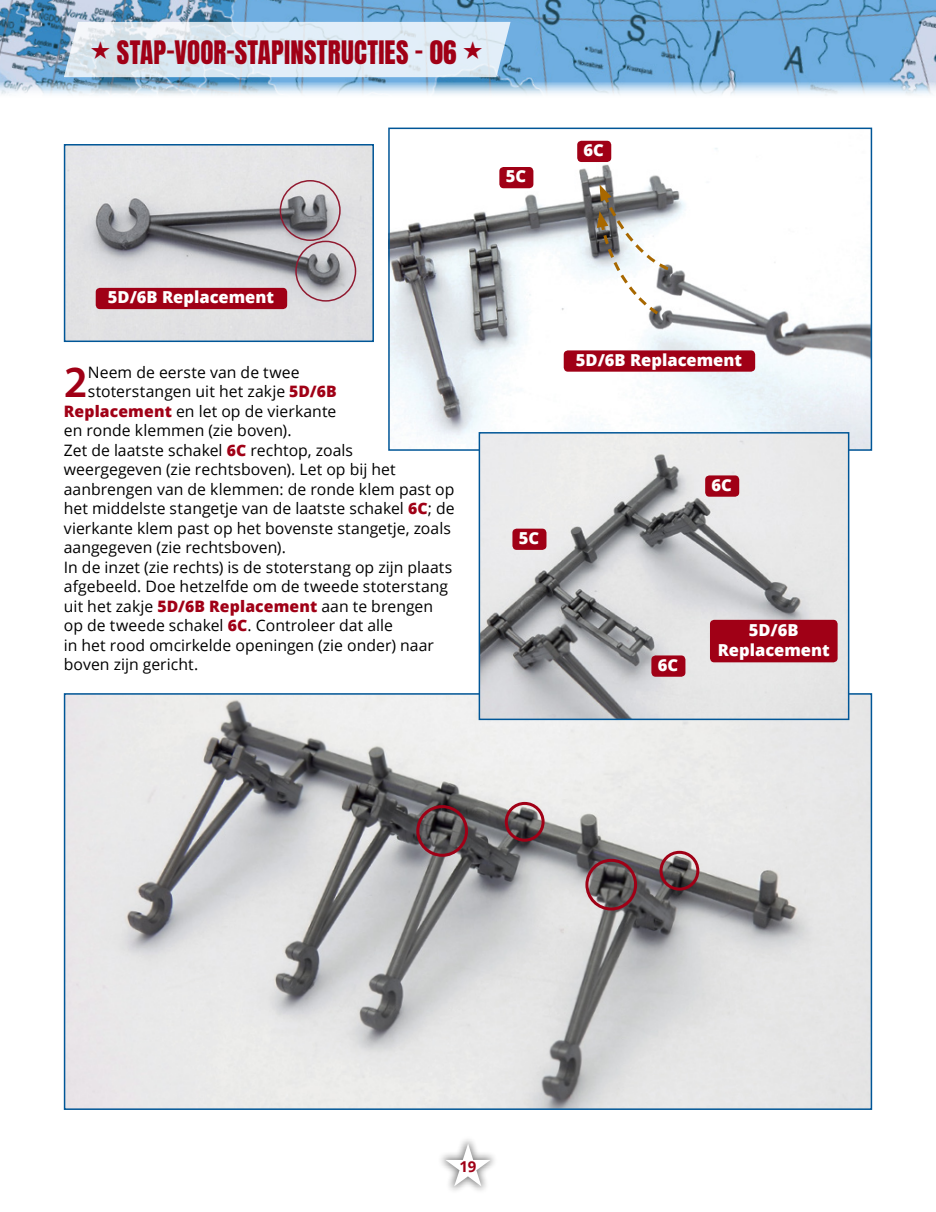
<style>
.page{position:relative;width:936px;height:1212px;background:#fff}
.page>*{position:absolute;margin:0;border:0;box-sizing:border-box;transform-origin:0 0}
.t1{font:600 44.7px "Myriad Pro";color:#a00016}
.t2{font:27px "Anton";letter-spacing:.01em;color:#a00016}
.t3{font:800 16.5px/19.5px "Open Sans";color:#fff;text-align:center}
.t4{font:15.75px "Open Sans";letter-spacing:.005em;color:#000}
.t5{font:700 15px "Open Sans";color:#a00016}
.s1{font-weight:800;color:#a00016}
.s2{color:#fff}
</style>
<div class="page">
<img style="left:67px;top:696px;width:802px;height:411px">
<img style="left:391px;top:140px;width:478px;height:308px">
<div style="left:388px;top:128px;width:484px;height:323px;border:2px solid #005697"></div>
<div style="left:659px;top:851px;width:40px;height:39px;border:3px solid #a00016;border-radius:50%"></div>
<div style="left:585px;top:859px;width:52px;height:51px;border:3px solid #a00016;border-radius:50%"></div>
<img style="left:67px;top:147px;width:304px;height:192px">
<div style="left:64px;top:144px;width:310px;height:198px;border:2px solid #005697"></div>
<div style="left:295px;top:241px;width:61px;height:61px;border:2px solid #911a30;border-radius:50%"></div>
<div style="left:279px;top:180px;width:61px;height:61px;border:2px solid #911a30;border-radius:50%"></div>
<svg style="left:596px;top:184px;width:75px;height:132px"></svg>
<div style="left:504px;top:802px;width:40px;height:40px;border:3px solid #a00016;border-radius:50%"></div>
<div style="left:416px;top:805px;width:52px;height:52px;border:3px solid #a00016;border-radius:50%"></div>
<div style="left:499px;top:167px;width:34px;height:21px;background:#a00016;border-radius:4px"></div>
<img style="left:481px;top:435px;width:365px;height:282px">
<div style="left:478px;top:432px;width:371px;height:288px;border:2px solid #005697"></div>
<div style="left:512px;top:529px;width:34px;height:21px;background:#a00016;border-radius:4px"></div>
<div style="left:577px;top:141px;width:34px;height:21px;background:#a00016;border-radius:4px"></div>
<div style="left:705px;top:475px;width:34px;height:22px;background:#a00016;border-radius:4px"></div>
<div style="left:651px;top:655px;width:34px;height:22px;background:#a00016;border-radius:4px"></div>
<div style="left:96px;top:288px;width:191px;height:21px;background:#a00016;border-radius:4px"></div>
<div style="left:563px;top:350px;width:192px;height:22px;background:#a00016;border-radius:4px"></div>
<div style="left:710px;top:620px;width:127px;height:42px;background:#a00016;border-radius:4px"></div>
<div style="left:437px;top:1134px;width:62px;height:60px;background:#000;opacity:.5"></div>
<img style="left:0;top:0;width:935px;height:95px">
<svg style="left:64px;top:22px;width:446px;height:55px;background:#dbe7f1"></svg>
<h2 class="t2" style="left:90px;top:39px;width:394px">• STAP-VOOR-STAPINSTRUCTIES – 06 •</h2>
<p class="t3" style="left:505px;top:166px;width:22px">5C</p>
<p class="t3" style="left:583px;top:140px;width:22px">6C</p>
<p class="t3" style="left:108px;top:287px;width:168px">5D/6B Replacement</p>
<h1 class="t1" style="left:64px;top:357px;width:25px">2</h1>
<p class="t4" style="left:88px;top:361px;width:213px">Neem de eerste van de twee</p>
<p class="t4" style="left:88px;top:381px;width:250px">stoterstangen uit het zakje <span class="s1">5D/6B</span></p>
<p class="t4" style="left:64px;top:400px;width:274px"><span class="s1">Replacement</span> en let op de vierkante</p>
<p class="t4" style="left:64px;top:420px;width:229px">en ronde klemmen (zie boven).</p>
<p class="t4" style="left:64px;top:439px;width:291px">Zet de laatste schakel <span class="s1">6C</span> rechtop, zoals</p>
<p class="t4" style="left:64px;top:459px;width:333px">weergegeven (zie rechtsboven). Let op bij het</p>
<p class="t4" style="left:64px;top:478px;width:392px">aanbrengen van de klemmen: de ronde klem past op</p>
<p class="t4" style="left:64px;top:498px;width:392px">het middelste stangetje van de laatste schakel <span class="s1">6C</span>; de</p>
<p class="t4" style="left:64px;top:517px;width:388px">vierkante klem past op het bovenste stangetje, zoals</p>
<p class="t4" style="left:64px;top:537px;width:223px">aangegeven (zie rechtsboven).</p>
<p class="t4" style="left:64px;top:556px;width:390px">In de inzet (zie rechts) is de stoterstang op zijn plaats</p>
<p class="t4" style="left:64px;top:576px;width:386px">afgebeeld. Doe hetzelfde om de tweede stoterstang</p>
<p class="t4" style="left:64px;top:595px;width:371px">uit het zakje <span class="s1">5D/6B Replacement</span> aan te brengen</p>
<p class="t4" style="left:64px;top:615px;width:331px">op de tweede schakel <span class="s1">6C</span>. Controleer dat alle</p>
<p class="t4" style="left:64px;top:634px;width:371px">in het rood omcirkelde openingen (zie onder) naar</p>
<p class="t4" style="left:64px;top:654px;width:136px">boven zijn gericht.</p>
<p class="t3" style="left:576px;top:349px;width:168px">5D/6B Replacement</p>
<p class="t3" style="left:518px;top:527px;width:22px">5C</p>
<p class="t3" style="left:711px;top:474px;width:22px">6C</p>
<p class="t3" style="left:657px;top:654px;width:22px">6C</p>
<p class="t3" style="left:717px;top:619px;width:114px">5D/6B<br>Replacement</p>
<p class="t5" style="left:443px;top:1155px;width:50px"><span class="s2">•</span>1 9</p>
</div>
